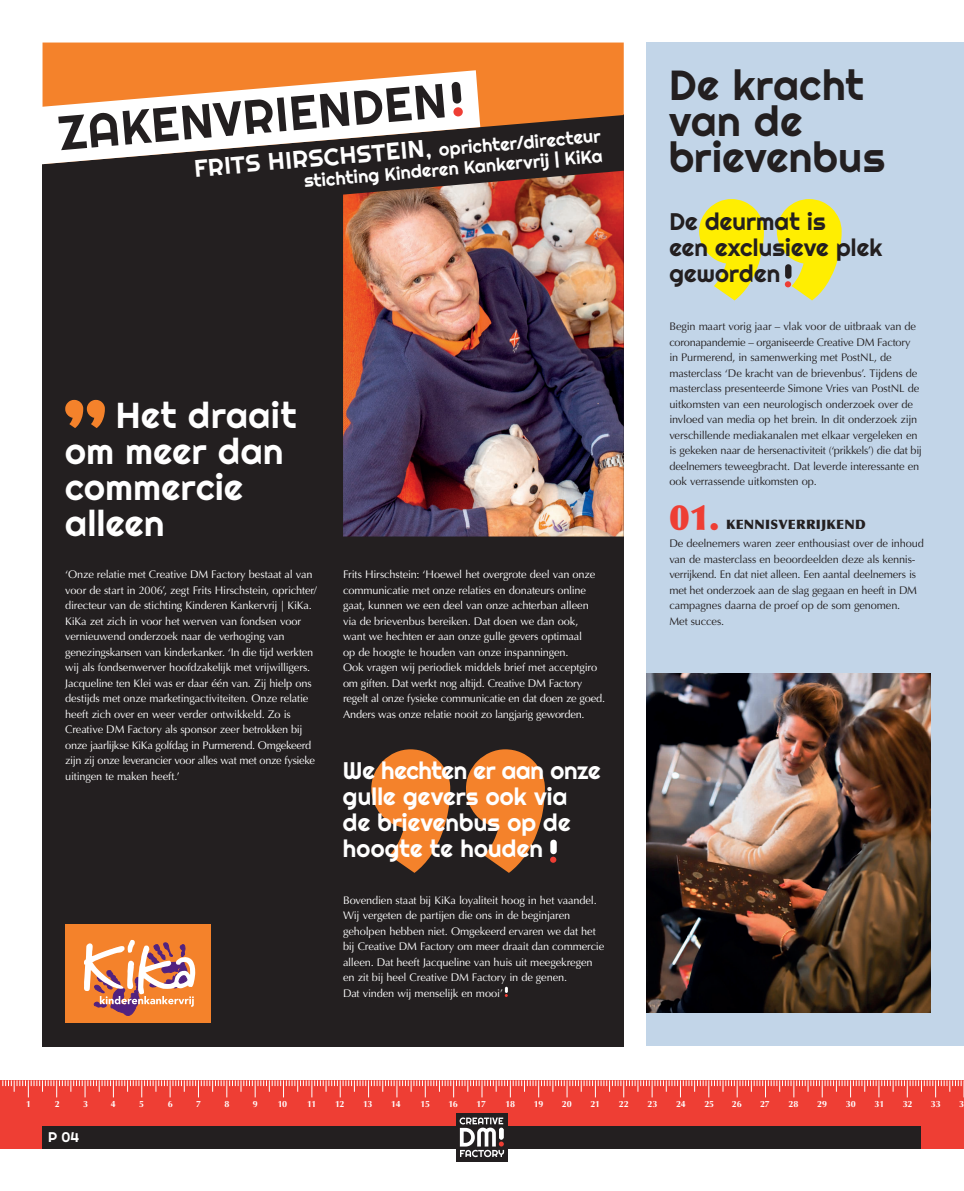
<style>
.page{position:relative;width:964px;height:1191px;background:#fff}
.page>*{position:absolute;margin:0;border:0;box-sizing:border-box;transform-origin:0 0}
.t1{font:48px "Righteous";color:#231f20}
.t2{font:42px/36px "Righteous";letter-spacing:.01em;color:#231f20}
.t3{font:36px/36px "Righteous";letter-spacing:.015em;color:#fff}
.t4{font:900 35px "Optima";color:#ee3e34}
.t5{font:24px/26px "Righteous";letter-spacing:.005em;color:#fff}
.t6{font:24px/26px "Righteous";letter-spacing:.005em;color:#231f20}
.t7{font:18px/19.9px "Righteous";color:#fff;text-align:right}
.t8{font:14px "Righteous";color:#fff}
.t9{font:900 13px "Optima";letter-spacing:.02em;color:#231f20}
.t10{font:11px/15.5px "Optima";letter-spacing:-.015em;color:#fff}
.t11{font:11px/15.5px "Optima";letter-spacing:-.015em;color:#231f20}
.t12{font:700 9px "Optima";letter-spacing:-.02em;color:#fff}
.s1{font-size:24px}
</style>
<div class="page">
<div style="left:646px;top:43px;width:318px;height:1003px;background:#c2d5e8"></div>
<div style="left:0;top:1080px;width:964px;height:68px;background:#ee3e34"></div>
<svg style="left:2px;top:1080px;width:962px;height:17px"></svg>
<div style="left:43px;top:1125px;width:878px;height:23px;background:#231f20"></div>
<div style="left:456px;top:1113px;width:51px;height:48px;background:#231f20"></div>
<svg style="left:459px;top:1117px;width:45px;height:40px"></svg>
<div style="left:499px;top:1127px;width:5px;height:12px;background:#fff;border-radius:2px"></div>
<svg style="left:699px;top:199px;width:142px;height:101px"></svg>
<div style="left:785px;top:264px;width:6px;height:15px;background:#231f20;border-radius:3px"></div>
<div style="left:43px;top:114px;width:581px;height:932px;background:#231f20"></div>
<div style="left:43px;top:43px;width:581px;height:85px;background:#f4822b"></div>
<svg style="left:65px;top:400px;width:40px;height:28px"></svg>
<img style="left:343px;top:171px;width:281px;height:365px">
<svg style="left:42px;top:70px;width:438px;height:95px"></svg>
<svg style="left:505px;top:986px;width:3px;height:11px"></svg>
<svg style="left:371px;top:749px;width:185px;height:124px"></svg>
<div style="left:550px;top:839px;width:7px;height:15px;background:#fff;border-radius:3px"></div>
<div style="left:65px;top:924px;width:146px;height:99px;background:#f4822b"></div>
<svg style="left:84px;top:940px;width:111px;height:75px"></svg>
<img style="left:646px;top:673px;width:284px;height:339px">
<h1 class="t1" style="left:56px;top:103px;width:391px;rotate:-5deg">ZAKENVRIENDEN</h1>
<h3 class="t7" style="left:194px;top:161px;width:409px;rotate:-5deg"><span class="s1">FRITS HIRSCHSTEIN,</span> oprichter/directeur stichting Kinderen Kankervrij | KiKa</h3>
<h3 class="t3" style="left:65px;top:397px;width:233px;text-indent:50px">Het draait om meer dan commercie alleen</h3>
<p class="t10" style="left:65px;top:567px;width:253px">‘Onze relatie met Creative DM Factory bestaat al van voor de start in 2006’, zegt Frits Hirschstein, oprichter/ directeur van de stichting Kinderen Kankervrij | KiKa.<br>KiKa zet zich in voor het werven van fondsen voor vernieuwend onderzoek naar de verhoging van genezingskansen van kinderkanker. ‘In die tijd werkten wij als fondsenwerver hoofdzakelijk met vrijwilligers.<br>Jacqueline ten Klei was er daar één van. Zij hielp ons destijds met onze marketingactiviteiten. Onze relatie heeft zich over en weer verder ontwikkeld. Zo is Creative DM Factory als sponsor zeer betrokken bij onze jaarlijkse KiKa golfdag in Purmerend. Omgekeerd zijn zij onze leverancier voor alles wat met onze fysieke uitingen te maken heeft.’</p>
<p class="t10" style="left:343px;top:567px;width:263px">Frits Hirschstein: ‘Hoewel het overgrote deel van onze communicatie met onze relaties en donateurs online gaat, kunnen we een deel van onze achterban alleen<br>via de brievenbus bereiken. Dat doen we dan ook,<br>want we hechten er aan onze gulle gevers optimaal<br>op de hoogte te houden van onze inspanningen.<br>Ook vragen wij periodiek middels brief met acceptgiro om giften. Dat werkt nog altijd. Creative DM Factory regelt al onze fysieke communicatie en dat doen ze goed.<br>Anders was onze relatie nooit zo langjarig geworden.</p>
<h3 class="t5" style="left:343px;top:757px;width:259px">We hechten er aan onze gulle gevers ook via de brievenbus op de hoogte te houden</h3>
<p class="t10" style="left:343px;top:892px;width:263px">Bovendien staat bij KiKa loyaliteit hoog in het vaandel.<br>Wij vergeten de partijen die ons in de beginjaren geholpen hebben niet. Omgekeerd ervaren we dat het bij Creative DM Factory om meer draait dan commercie alleen. Dat heeft Jacqueline van huis uit meegekregen en zit bij heel Creative DM Factory in de genen.<br>Dat vinden wij menselijk en mooi’</p>
<h2 class="t2" style="left:669px;top:67px;width:217px">De kracht van de brievenbus</h2>
<h3 class="t6" style="left:669px;top:208px;width:215px">De deurmat is<br>een exclusieve plek geworden</h3>
<p class="t11" style="left:669px;top:319px;width:254px">Begin maart vorig jaar – vlak voor de uitbraak van de coronapandemie – organiseerde Creative DM Factory in Purmerend, in samenwerking met PostNL, de masterclass ‘De kracht van de brievenbus’. Tijdens de masterclass presenteerde Simone Vries van PostNL de uitkomsten van een neurologisch onderzoek over de invloed van media op het brein. In dit onderzoek zijn verschillende mediakanalen met elkaar vergeleken en is gekeken naar de hersenactiviteit (‘prikkels’) die dat bij deelnemers teweegbracht. Dat leverde interessante en ook verrassende uitkomsten op.</p>
<p class="t9" style="left:726px;top:516px;width:141px">KENNISVERRIJKEND</p>
<p class="t11" style="left:669px;top:536px;width:256px">De deelnemers waren zeer enthousiast over de inhoud van de masterclass en beoordeelden deze als kennis&shy;verrijkend. En dat niet alleen. Een aantal deelnemers is met het onderzoek aan de slag gegaan en heeft in DM campagnes daarna de proef op de som genomen.<br>Met succes.</p>
<h3 class="t4" style="left:669px;top:496px;width:52px">01.</h3>
<p class="t12" style="left:26px;top:1098px;width:7px">1</p>
<p class="t12" style="left:55px;top:1098px;width:7px">2</p>
<p class="t12" style="left:83px;top:1098px;width:7px">3</p>
<p class="t12" style="left:111px;top:1098px;width:7px">4</p>
<p class="t12" style="left:139px;top:1098px;width:7px">5</p>
<p class="t12" style="left:168px;top:1098px;width:7px">6</p>
<p class="t12" style="left:196px;top:1098px;width:7px">7</p>
<p class="t12" style="left:224px;top:1098px;width:7px">8</p>
<p class="t12" style="left:253px;top:1098px;width:7px">9</p>
<p class="t12" style="left:278px;top:1098px;width:11px">10</p>
<p class="t12" style="left:307px;top:1098px;width:11px">11</p>
<p class="t12" style="left:335px;top:1098px;width:11px">12</p>
<p class="t12" style="left:363px;top:1098px;width:11px">13</p>
<p class="t12" style="left:391px;top:1098px;width:11px">14</p>
<p class="t12" style="left:420px;top:1098px;width:11px">15</p>
<p class="t12" style="left:448px;top:1098px;width:11px">16</p>
<p class="t12" style="left:477px;top:1098px;width:11px">17</p>
<p class="t12" style="left:505px;top:1098px;width:11px">18</p>
<p class="t12" style="left:534px;top:1098px;width:11px">19</p>
<p class="t12" style="left:562px;top:1098px;width:12px">20</p>
<p class="t12" style="left:590px;top:1098px;width:11px">21</p>
<p class="t12" style="left:619px;top:1098px;width:11px">22</p>
<p class="t12" style="left:647px;top:1098px;width:11px">23</p>
<p class="t12" style="left:676px;top:1098px;width:11px">24</p>
<p class="t12" style="left:704px;top:1098px;width:11px">25</p>
<p class="t12" style="left:732px;top:1098px;width:11px">26</p>
<p class="t12" style="left:760px;top:1098px;width:11px">27</p>
<p class="t12" style="left:788px;top:1098px;width:11px">28</p>
<p class="t12" style="left:817px;top:1098px;width:11px">29</p>
<p class="t12" style="left:846px;top:1098px;width:12px">30</p>
<p class="t12" style="left:874px;top:1098px;width:11px">31</p>
<p class="t12" style="left:903px;top:1098px;width:11px">32</p>
<p class="t12" style="left:931px;top:1098px;width:11px">33</p>
<p class="t12" style="left:959px;top:1098px;width:7px">3</p>
<p class="t8" style="left:48px;top:1128px;width:33px">P 04</p>
</div>
